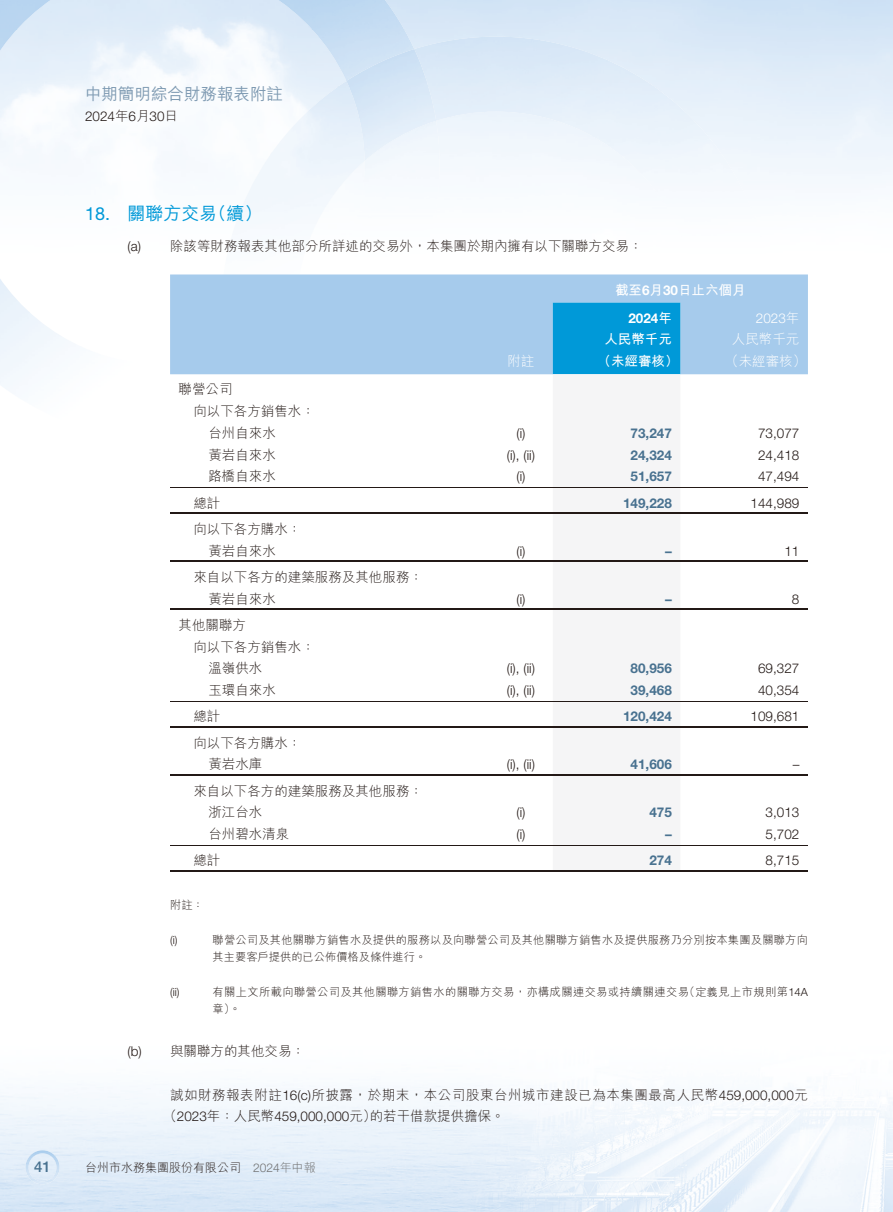
<style>
.page{position:relative;width:893px;height:1212px;background:#fff}
.page>*{position:absolute;margin:0;border:0;box-sizing:border-box;transform-origin:0 0}
.t1{font:18px "M Hei HK Medium E Ten B5 H";color:#0099d8}
.t2{font:16.5px "M Hei HK Medium E Ten B5 H";color:#7e9ab2}
.t3{font:500 15px "Helvetica Neue LT Std";color:#497290}
.t4{font:13.5px/21.8px "M Hei HK Light E Ten B5 H";color:#231916}
.t5{font:300 13.5px "Helvetica Neue LT Std";color:#231916}
.t6{font:13.5px/21.8px "M Hei HK Light E Ten B5 H";letter-spacing:.04em;color:#231916}
.t7{font:700 13.5px "Helvetica Neue LT Std";color:#497290}
.t8{font:13.5px "M Hei HK Bold E Ten B5 H";color:#fff}
.t9{font:13.5px "M Hei HK Light E Ten B5 H";color:#fff}
.t10{font:700 13.5px "Helvetica Neue LT Std";color:#fff}
.t11{font:300 13.5px "Helvetica Neue LT Std";color:#fff}
.t12{font:12px "M Hei HK Light E Ten B5 H";color:#231916}
.t13{font:11.25px/17.2px "M Hei HK Light E Ten B5 H";letter-spacing:.02em;color:#231916}
.t14{font:300 11.25px "Helvetica Neue LT Std";color:#231916}
.s1{font-family:"M Hei HK Light E Ten B5 H";font-weight:400}
.s2{font-family:"Helvetica Neue LT Std"}
.s3{font-family:"Helvetica Neue LT Std";font-weight:300}
.s4{font-family:"Helvetica Neue LT Std";font-weight:700}
.s5{font-family:"M Hei HK Bold E Ten B5 H";font-weight:400}
.s6{font-family:"Helvetica Neue LT Std";font-weight:300;color:#717171}
.s7{color:#717171}
</style>
<div class="page">
<img style="left:0;top:0;width:893px;height:1212px">
<img style="left:0;top:0;width:132px;height:30px">
<img style="left:234px;top:0;width:206px;height:30px">
<img style="left:0;top:29px;width:30px;height:103px">
<img style="left:286px;top:29px;width:154px;height:20px">
<img style="left:436px;top:137px;width:4px;height:137px">
<img style="left:0;top:234px;width:30px;height:206px">
<img style="left:29px;top:286px;width:52px;height:154px">
<img style="left:81px;top:337px;width:140px;height:103px">
<img style="left:320px;top:37px;width:352px;height:49px">
<div style="left:436px;top:86px;width:286px;height:51px;background:#e7f1fa"></div>
<img style="left:221px;top:136px;width:49px;height:351px">
<div style="left:571px;top:136px;width:200px;height:51px;background:#f1f7fc"></div>
<img style="left:621px;top:186px;width:150px;height:51px">
<img style="left:671px;top:236px;width:100px;height:251px">
<img style="left:270px;top:427px;width:101px;height:111px">
<img style="left:371px;top:437px;width:51px;height:150px">
<img style="left:421px;top:488px;width:132px;height:99px">
<img style="left:680px;top:488px;width:42px;height:50px">
<img style="left:320px;top:537px;width:51px;height:50px">
<img style="left:225px;top:49px;width:211px;height:378px">
<img style="left:26px;top:1150px;width:34px;height:34px">
<div style="left:170px;top:274px;width:638px;height:100px;background:#a6cbec"></div>
<div style="left:553px;top:303px;width:127px;height:71px;background:#0099d8"></div>
<div style="left:553px;top:374px;width:127px;height:496px;background:#f5f5f6"></div>
<hr style="left:170px;top:487px;width:638px;height:1px;background:#231916">
<hr style="left:170px;top:512px;width:638px;height:2px;background:#231916">
<hr style="left:170px;top:560px;width:638px;height:2px;background:#231916">
<hr style="left:170px;top:608px;width:638px;height:2px;background:#231916">
<hr style="left:170px;top:701px;width:638px;height:1px;background:#231916">
<hr style="left:170px;top:726px;width:638px;height:2px;background:#231916">
<hr style="left:170px;top:774px;width:638px;height:2px;background:#231916">
<hr style="left:170px;top:845px;width:638px;height:1px;background:#231916">
<hr style="left:170px;top:870px;width:638px;height:2px;background:#231916">
<p class="t2" style="left:85px;top:87px;width:199px">中期簡明綜合財務報表附註</p>
<p class="t5" style="left:85px;top:111px;width:95px">2024<span class="s1">年</span>6<span class="s1">月</span>30<span class="s1">日</span></p>
<h1 class="t1" style="left:85px;top:207px;width:179px"><span class="s2">18.</span> 關聯方交易（續）</h1>
<p class="t4" style="left:128px;top:237px;width:517px"><span class="s3">(a)</span> 除該等財務報表其他部分所詳述的交易外，本集團於期內擁有以下關聯方交易：</p>
<p class="t8" style="left:615px;top:284px;width:132px">截至<span class="s4">6</span>月<span class="s4">30</span>日止六個月</p>
<p class="t10" style="left:628px;top:310px;width:45px">2024<span class="s5">年</span></p>
<p class="t11" style="left:756px;top:313px;width:45px">2023<span class="s1">年</span></p>
<p class="t8" style="left:604px;top:334px;width:69px">人民幣千元</p>
<p class="t9" style="left:732px;top:334px;width:69px">人民幣千元</p>
<p class="t9" style="left:507px;top:356px;width:28px">附註</p>
<p class="t8" style="left:598px;top:356px;width:82px">（未經審核）</p>
<p class="t9" style="left:725px;top:356px;width:82px">（未經審核）</p>
<p class="t4" style="left:179px;top:380px;width:55px">聯營公司</p>
<p class="t4" style="left:193px;top:402px;width:123px">向以下各方銷售水：</p>
<p class="t4" style="left:208px;top:424px;width:69px">台州自來水</p>
<p class="t5" style="left:516px;top:428px;width:11px">(i)</p>
<p class="t7" style="left:631px;top:425px;width:43px">73,247</p>
<p class="t5" style="left:758px;top:428px;width:43px">73,077</p>
<p class="t4" style="left:208px;top:445px;width:69px">黃岩自來水</p>
<p class="t5" style="left:507px;top:450px;width:30px">(i), (ii)</p>
<p class="t7" style="left:631px;top:447px;width:43px">24,324</p>
<p class="t5" style="left:758px;top:450px;width:43px">24,418</p>
<p class="t4" style="left:208px;top:467px;width:69px">路橋自來水</p>
<p class="t5" style="left:516px;top:472px;width:11px">(i)</p>
<p class="t7" style="left:631px;top:469px;width:43px">51,657</p>
<p class="t5" style="left:758px;top:472px;width:43px">47,494</p>
<p class="t4" style="left:193px;top:493px;width:28px">總計</p>
<p class="t7" style="left:623px;top:495px;width:50px">149,228</p>
<p class="t5" style="left:751px;top:498px;width:50px">144,989</p>
<p class="t4" style="left:208px;top:520px;width:95px;text-indent:-15px">向以下各方購水：黃岩自來水</p>
<p class="t5" style="left:516px;top:546px;width:11px">(i)</p>
<p class="t7" style="left:665px;top:543px;width:8px">–</p>
<p class="t5" style="left:784px;top:546px;width:17px">11</p>
<p class="t4" style="left:208px;top:568px;width:216px;text-indent:-15px">來自以下各方的建築服務及其他服務：黃岩自來水</p>
<p class="t5" style="left:516px;top:594px;width:11px">(i)</p>
<p class="t7" style="left:665px;top:591px;width:8px">–</p>
<p class="t5" style="left:792px;top:594px;width:9px">8</p>
<p class="t4" style="left:179px;top:616px;width:69px">其他關聯方</p>
<p class="t4" style="left:193px;top:637px;width:123px">向以下各方銷售水：</p>
<p class="t4" style="left:208px;top:659px;width:55px">溫嶺供水</p>
<p class="t5" style="left:507px;top:664px;width:30px">(i), (ii)</p>
<p class="t7" style="left:631px;top:661px;width:43px">80,956</p>
<p class="t5" style="left:758px;top:664px;width:43px">69,327</p>
<p class="t4" style="left:208px;top:681px;width:69px">玉環自來水</p>
<p class="t5" style="left:507px;top:685px;width:30px">(i), (ii)</p>
<p class="t7" style="left:631px;top:683px;width:43px">39,468</p>
<p class="t5" style="left:758px;top:685px;width:43px">40,354</p>
<p class="t4" style="left:193px;top:707px;width:28px">總計</p>
<p class="t7" style="left:623px;top:709px;width:50px">120,424</p>
<p class="t5" style="left:751px;top:712px;width:50px">109,681</p>
<p class="t4" style="left:208px;top:733px;width:95px;text-indent:-15px">向以下各方購水：黃岩水庫</p>
<p class="t5" style="left:507px;top:760px;width:30px">(i), (ii)</p>
<p class="t7" style="left:631px;top:757px;width:43px">41,606</p>
<p class="t5" style="left:793px;top:760px;width:8px">–</p>
<p class="t4" style="left:208px;top:781px;width:216px;text-indent:-15px">來自以下各方的建築服務及其他服務：浙江台水</p>
<p class="t5" style="left:516px;top:808px;width:11px">(i)</p>
<p class="t7" style="left:649px;top:805px;width:24px">475</p>
<p class="t5" style="left:766px;top:808px;width:35px">3,013</p>
<p class="t4" style="left:208px;top:825px;width:82px">台州碧水清泉</p>
<p class="t5" style="left:516px;top:829px;width:11px">(i)</p>
<p class="t7" style="left:665px;top:827px;width:8px">–</p>
<p class="t5" style="left:766px;top:829px;width:35px">5,702</p>
<p class="t4" style="left:193px;top:851px;width:28px">總計</p>
<p class="t7" style="left:649px;top:853px;width:24px">274</p>
<p class="t5" style="left:766px;top:856px;width:35px">8,715</p>
<p class="t13" style="left:170px;top:898px;width:35px">附註：</p>
<p class="t14" style="left:170px;top:936px;width:9px">(i)</p>
<p class="t13" style="left:213px;top:932px;width:597px">聯營公司及其他關聯方銷售水及提供的服務以及向聯營公司及其他關聯方銷售水及提供服務乃分別按本集團及關聯方向其主要客戶提供的已公佈價格及條件進行。</p>
<p class="t14" style="left:170px;top:987px;width:11px">(ii)</p>
<p class="t13" style="left:213px;top:984px;width:597px">有關上文所載向聯營公司及其他關聯方銷售水的關聯方交易，亦構成關連交易或持續關連交易（定義見上市規則第<span class="s3">14A</span>章）。</p>
<p class="t4" style="left:128px;top:1042px;width:179px"><span class="s3">(b)</span> 與關聯方的其他交易：</p>
<p class="t6" style="left:163px;top:1085px;width:646px;text-indent:7px">誠如財務報表附註<span class="s3">16(c)</span>所披露，於期末，本公司股東台州城市建設已為本集團最高人民幣<span class="s3">459,000,000</span>元（<span class="s3">2023</span>年：人民幣<span class="s3">459,000,000</span>元）的若干借款提供擔保。</p>
<p class="t3" style="left:34px;top:1161px;width:18px">41</p>
<p class="t12" style="left:85px;top:1163px;width:232px">台州市水務集團股份有限公司 <span class="s6">2024</span><span class="s7">年中報</span></p>
</div>
